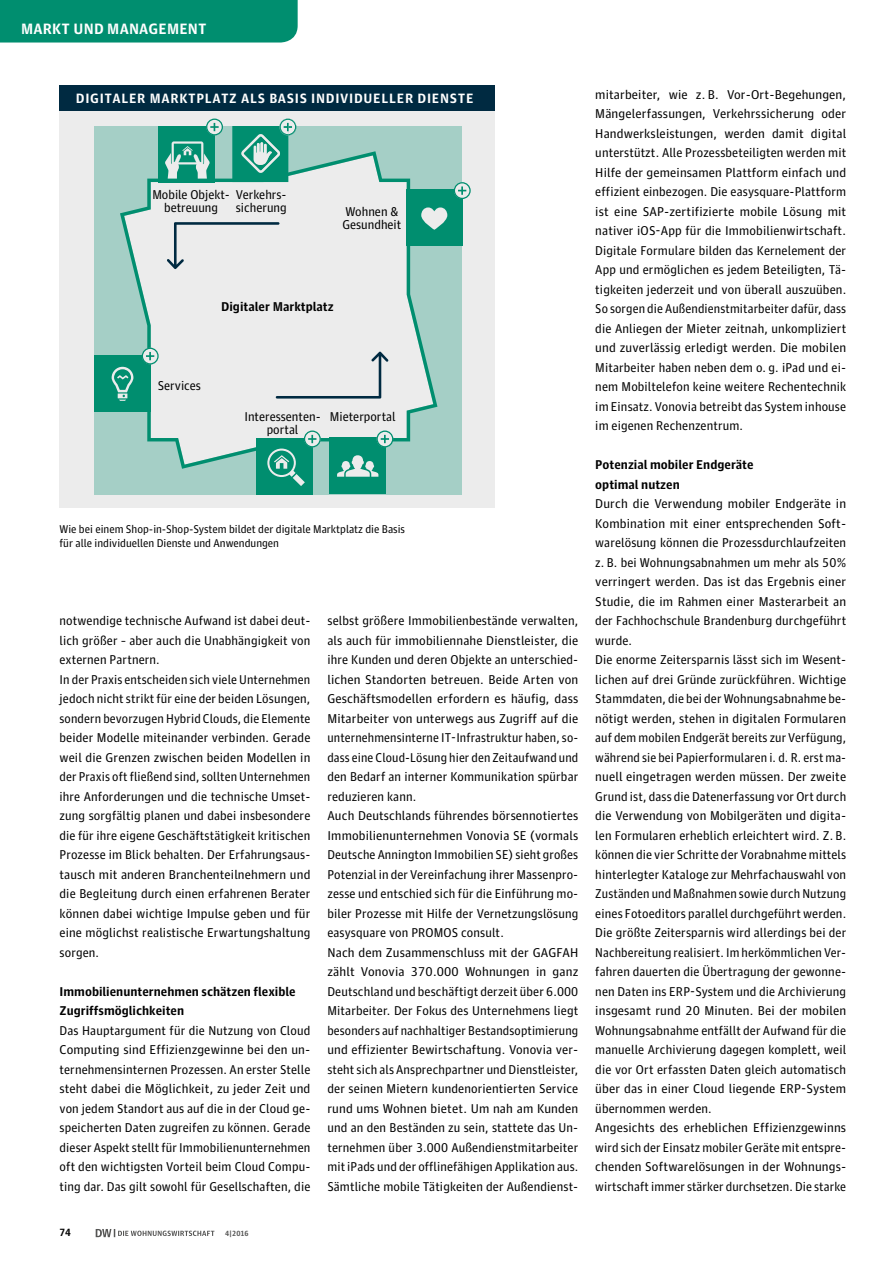
<style>
.page{position:relative;width:893px;height:1263px;background:#fff}
.page>*{position:absolute;margin:0;border:0;box-sizing:border-box;transform-origin:0 0}
.t1{font:700 15px "Guardian Agate Sans 1";letter-spacing:.01em;color:#fff}
.t2{font:700 13.5px "Guardian Agate Sans 1";letter-spacing:.05em;color:#fff}
.t3{font:12.75px/19.5px "Guardian Agate Sans 1";letter-spacing:.01em;color:#000}
.t4{font:700 12.75px/19.5px "Guardian Agate Sans 1";color:#000}
.t5{font:11.25px/13.5px "Guardian Agate Sans 1";color:#000}
.t6{font:700 10.5px "Guardian Agate Sans 1";color:#000}
.t7{font:700 7.5px "Guardian Agate Sans 1";color:#565655}
</style>
<div class="page">
<div style="left:0;top:0;width:298px;height:43px;background:#008e6f"></div>
<svg style="left:96px;top:1229px;width:118px;height:8px"></svg>
<div style="left:60px;top:90px;width:435px;height:418px;background:#ececec"></div>
<div style="left:95px;top:126px;width:367px;height:368px;background:#a5cfc6"></div>
<svg style="left:120px;top:151px;width:317px;height:318px;fill:#ececec"></svg>
<div style="left:257px;top:438px;width:56px;height:56px;background:#008e6f"></div>
<svg style="left:267px;top:430px;width:54px;height:56px"></svg>
<svg style="left:232px;top:119px;width:64px;height:63px"></svg>
<div style="left:407px;top:190px;width:56px;height:56px;background:#008e6f"></div>
<svg style="left:454px;top:182px;width:17px;height:17px"></svg>
<svg style="left:421px;top:207px;width:26px;height:23px"></svg>
<div style="left:159px;top:126px;width:56px;height:56px;background:#008e6f"></div>
<svg style="left:206px;top:119px;width:17px;height:16px"></svg>
<svg style="left:165px;top:141px;width:45px;height:38px"></svg>
<div style="left:329px;top:438px;width:56px;height:56px;background:#008e6f"></div>
<svg style="left:376px;top:430px;width:17px;height:17px"></svg>
<svg style="left:337px;top:455px;width:41px;height:22px"></svg>
<div style="left:95px;top:355px;width:56px;height:56px;background:#008e6f"></div>
<svg style="left:142px;top:348px;width:17px;height:17px"></svg>
<svg style="left:112px;top:367px;width:21px;height:34px"></svg>
<svg style="left:167px;top:222px;width:112px;height:47px;background:#d8dbdd"></svg>
<svg style="left:276px;top:352px;width:112px;height:47px;background:#d8dbdd"></svg>
<div style="left:60px;top:85px;width:435px;height:26px;background:#002a41"></div>
<p class="t1" style="left:21px;top:18px;width:187px">MARKT UND MANAGEMENT</p>
<p class="t2" style="left:76px;top:90px;width:399px">DIGITALER MARKTPLATZ ALS BASIS INDIVIDUELLER DIENSTE</p>
<p class="t3" style="left:152px;top:186px;width:79px;line-height:13.5px;text-align:center">Mobile Objekt&shy;betreuung</p>
<p class="t3" style="left:236px;top:186px;width:52px;line-height:13.5px">Verkehrs&shy;sicherung</p>
<p class="t3" style="left:342px;top:204px;width:60px;line-height:13.5px">Wohnen &amp;<br>Gesundheit</p>
<p class="t4" style="left:221px;top:296px;width:114px">Digitaler Marktplatz</p>
<p class="t3" style="left:158px;top:375px;width:45px">Services</p>
<p class="t3" style="left:267px;top:408px;width:130px;line-height:13.5px;text-indent:-22px">Interessenten- Mieterportal portal</p>
<p class="t5" style="left:60px;top:522px;width:347px">Wie bei einem Shop-in-Shop-System bildet der digitale Marktplatz die Basis für alle individuellen Dienste und Anwendungen</p>
<p class="t3" style="left:60px;top:610px;width:252px">notwendige technische Aufwand ist dabei deut&shy;lich größer – aber auch die Unabhängigkeit von externen Partnern.<br>In der Praxis entscheiden sich viele Unternehmen jedoch nicht strikt für eine der beiden Lösungen, sondern bevorzugen Hybrid Clouds, die Elemente beider Modelle miteinander verbinden. Gerade weil die Grenzen zwischen beiden Modellen in der Praxis oft fließend sind, sollten Unternehmen ihre Anforderungen und die technische Umset&shy;zung sorgfältig planen und dabei insbesondere die für ihre eigene Geschäftstätigkeit kritischen Prozesse im Blick behalten. Der Erfahrungsaus&shy;tausch mit anderen Branchenteilnehmern und die Begleitung durch einen erfahrenen Berater können dabei wichtige Impulse geben und für eine möglichst realistische Erwartungshaltung sorgen.</p>
<p class="t4" style="left:60px;top:981px;width:238px">Immobilienunternehmen schätzen flexible<br>Zugriffsmöglichkeiten</p>
<p class="t3" style="left:60px;top:1019px;width:252px;text-align:justify">Das Hauptargument für die Nutzung von Cloud Computing sind Effizienzgewinne bei den un&shy;ternehmensinternen Prozessen. An erster Stelle steht dabei die Möglichkeit, zu jeder Zeit und von jedem Standort aus auf die in der Cloud ge&shy;speicherten Daten zugreifen zu können. Gerade dieser Aspekt stellt für Immobilienunternehmen oft den wichtigsten Vorteil beim Cloud Compu&shy;ting dar. Das gilt sowohl für Gesellschaften, die</p>
<p class="t6" style="left:60px;top:1225px;width:13px">74</p>
<p class="t7" style="left:225px;top:1228px;width:25px">4 | 2016</p>
<p class="t3" style="left:327px;top:610px;width:252px">selbst größere Immobilienbestände verwalten, als auch für immobiliennahe Dienstleister, die ihre Kunden und deren Objekte an unterschied&shy;lichen Standorten betreuen. Beide Arten von Geschäftsmodellen erfordern es häufig, dass Mitarbeiter von unterwegs aus Zugriff auf die unternehmensinterne IT-Infrastruktur haben, so&shy;dass eine Cloud-Lösung hier den Zeitaufwand und den Bedarf an interner Kommunikation spürbar reduzieren kann.<br>Auch Deutschlands führendes börsennotiertes Immobilienunternehmen Vonovia SE (vormals Deutsche Annington Immobilien SE) sieht großes Potenzial in der Vereinfachung ihrer Massenpro&shy;zesse und entschied sich für die Einführung mo&shy;biler Prozesse mit Hilfe der Vernetzungslösung easysquare von PROMOS consult.<br>Nach dem Zusammenschluss mit der GAGFAH zählt Vonovia 370.000 Wohnungen in ganz Deutschland und beschäftigt derzeit über 6.000<br>Mitarbeiter. Der Fokus des Unternehmens liegt besonders auf nachhaltiger Bestandsoptimierung und effizienter Bewirtschaftung. Vonovia ver&shy;steht sich als Ansprechpartner und Dienstleister, der seinen Mietern kundenorientierten Service rund ums Wohnen bietet. Um nah am Kunden und an den Beständen zu sein, stattete das Un&shy;ternehmen über 3.000 Außendienstmitarbeiter mit iPads und der offlinefähigen Applikation aus.<br>Sämtliche mobile Tätigkeiten der Außendienst-</p>
<p class="t3" style="left:595px;top:83px;width:252px;text-align:justify">mitarbeiter, wie z. B. Vor-Ort-Begehungen, Mängelerfassungen, Verkehrssicherung oder Handwerksleistungen, werden damit digital unterstützt. Alle Prozessbeteiligten werden mit Hilfe der gemeinsamen Plattform einfach und effizient einbezogen. Die easysquare-Plattform ist eine SAP-zertifizierte mobile Lösung mit nativer iOS-App für die Immobilienwirtschaft.<br>Digitale Formulare bilden das Kernelement der App und ermöglichen es jedem Beteiligten, Tä&shy;tigkeiten jederzeit und von überall auszuüben.<br>So sorgen die Außendienstmitarbeiter dafür, dass die Anliegen der Mieter zeitnah, unkompliziert und zuverlässig erledigt werden. Die mobilen Mitarbeiter haben neben dem o. g. iPad und ei&shy;nem Mobiltelefon keine weitere Rechentechnik im Einsatz. Vonovia betreibt das System inhouse im eigenen Rechenzentrum.</p>
<p class="t4" style="left:595px;top:454px;width:160px">Potenzial mobiler Endgeräte optimal nutzen</p>
<p class="t3" style="left:595px;top:493px;width:252px">Durch die Verwendung mobiler Endgeräte in Kombination mit einer entsprechenden Soft&shy;warelösung können die Prozessdurchlaufzeiten z. B. bei Wohnungsabnahmen um mehr als 50 % verringert werden. Das ist das Ergebnis einer Studie, die im Rahmen einer Masterarbeit an der Fachhochschule Brandenburg durchgeführt wurde.<br>Die enorme Zeitersparnis lässt sich im Wesent&shy;lichen auf drei Gründe zurückführen. Wichtige Stammdaten, die bei der Wohnungsabnahme be&shy;nötigt werden, stehen in digitalen Formularen auf dem mobilen Endgerät bereits zur Verfügung, während sie bei Papierformularen i. d. R. erst ma&shy;nuell eingetragen werden müssen. Der zweite Grund ist, dass die Datenerfassung vor Ort durch die Verwendung von Mobilgeräten und digita&shy;len Formularen erheblich erleichtert wird. Z. B. können die vier Schritte der Vorabnahme mittels hinterlegter Kataloge zur Mehrfachauswahl von Zuständen und Maßnahmen sowie durch Nutzung eines Fotoeditors parallel durchgeführt werden.<br>Die größte Zeitersparnis wird allerdings bei der Nachbereitung realisiert. Im herkömmlichen Ver&shy;fahren dauerten die Übertragung der gewonne&shy;nen Daten ins ERP-System und die Archivierung insgesamt rund 20 Minuten. Bei der mobilen Wohnungsabnahme entfällt der Aufwand für die manuelle Archivierung dagegen komplett, weil die vor Ort erfassten Daten gleich automatisch über das in einer Cloud liegende ERP-System übernommen werden.<br>Angesichts des erheblichen Effizienzgewinns wird sich der Einsatz mobiler Geräte mit entspre&shy;chenden Softwarelösungen in der Wohnungs&shy;wirtschaft immer stärker durchsetzen. Die starke</p>
</div>
